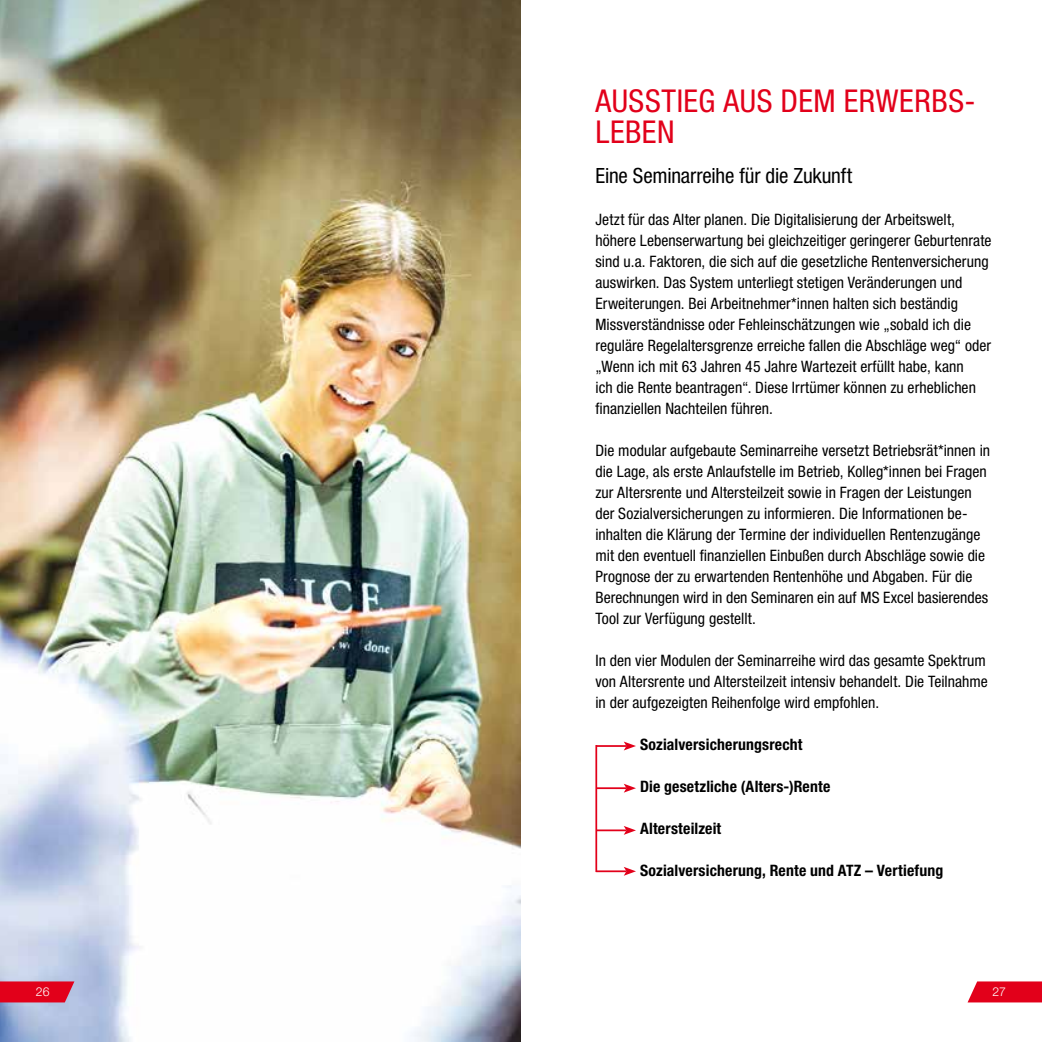
<style>
.page{position:relative;width:1042px;height:1042px;background:#fff}
.page>*{position:absolute;margin:0;border:0;box-sizing:border-box;transform-origin:0 0}
.t1{font:condensed 31.5px/31.5px "Helvetica Neue LT Std";letter-spacing:.015em;color:#e2001a}
.t2{font:condensed 21px "Helvetica Neue LT Std";letter-spacing:-.01em;color:#000}
.t3{font:condensed 15.75px/21px "Helvetica Neue LT Std";color:#000}
.t4{font:700 condensed 15.75px "Helvetica Neue LT Std";letter-spacing:.01em;color:#000}
.t5{font:300 12.25px "Helvetica Neue LT Std";color:#fff}
</style>
<div class="page">
<img style="left:0;top:0;width:521px;height:1042px">
<svg style="left:0;top:981px;width:74px;height:21px"></svg>
<svg style="left:967px;top:981px;width:75px;height:21px"></svg>
<hr style="left:595px;top:745px;width:2px;height:127px;background:#e2001a">
<hr style="left:596px;top:745px;width:30px;height:2px;background:#e2001a">
<svg style="left:624px;top:741px;width:12px;height:9px"></svg>
<hr style="left:596px;top:787px;width:30px;height:2px;background:#e2001a">
<svg style="left:624px;top:784px;width:12px;height:8px"></svg>
<hr style="left:596px;top:829px;width:30px;height:2px;background:#e2001a">
<svg style="left:624px;top:826px;width:12px;height:9px"></svg>
<hr style="left:596px;top:870px;width:30px;height:2px;background:#e2001a">
<svg style="left:624px;top:867px;width:12px;height:9px"></svg>
<h1 class="t1" style="left:595px;top:85px;width:382px">AUSSTIEG AUS DEM ERWERBS-<br>LEBEN</h1>
<h2 class="t2" style="left:595px;top:164px;width:258px">Eine Seminarreihe für die Zukunft</h2>
<p class="t3" style="left:595px;top:209px;width:397px">Jetzt für das Alter planen. Die Digitalisierung der Arbeitswelt, höhere Lebenserwartung bei gleichzeitiger geringerer Geburtenrate sind u.a. Faktoren, die sich auf die gesetzliche Rentenversicherung auswirken. Das System unterliegt stetigen Veränderungen und Erweiterungen. Bei Arbeitnehmer*innen halten sich beständig Missverständnisse oder Fehleinschätzungen wie „sobald ich die reguläre Regelaltersgrenze erreiche fallen die Abschläge weg“ oder „Wenn ich mit 63 Jahren 45 Jahre Wartezeit erfüllt habe, kann<br>ich die Rente beantragen“. Diese Irrtümer können zu erheblichen finanziellen Nachteilen führen.</p>
<p class="t3" style="left:595px;top:440px;width:396px">Die modular aufgebaute Seminarreihe versetzt Betriebsrät*innen in die Lage, als erste Anlaufstelle im Betrieb, Kolleg*innen bei Fragen zur Altersrente und Altersteilzeit sowie in Fragen der Leistungen der Sozialversicherungen zu informieren. Die Informationen be&shy;inhalten die Klärung der Termine der individuellen Rentenzugänge mit den eventuell finanziellen Einbußen durch Abschläge sowie die Prognose der zu erwartenden Rentenhöhe und Abgaben. Für die Berechnungen wird in den Seminaren ein auf MS Excel basierendes Tool zur Verfügung gestellt.</p>
<p class="t3" style="left:595px;top:650px;width:394px">In den vier Modulen der Seminarreihe wird das gesamte Spektrum von Altersrente und Altersteilzeit intensiv behandelt. Die Teilnahme in der aufgezeigten Reihenfolge wird empfohlen.</p>
<p class="t4" style="left:640px;top:735px;width:164px">Sozialversicherungsrecht</p>
<p class="t4" style="left:640px;top:777px;width:192px">Die gesetzliche (Alters-)Rente</p>
<p class="t4" style="left:640px;top:819px;width:83px">Altersteilzeit</p>
<p class="t4" style="left:640px;top:861px;width:305px">Sozialversicherung, Rente und ATZ – Vertiefung</p>
<p class="t5" style="left:36px;top:984px;width:15px">26</p>
<p class="t5" style="left:992px;top:984px;width:15px">27</p>
</div>
